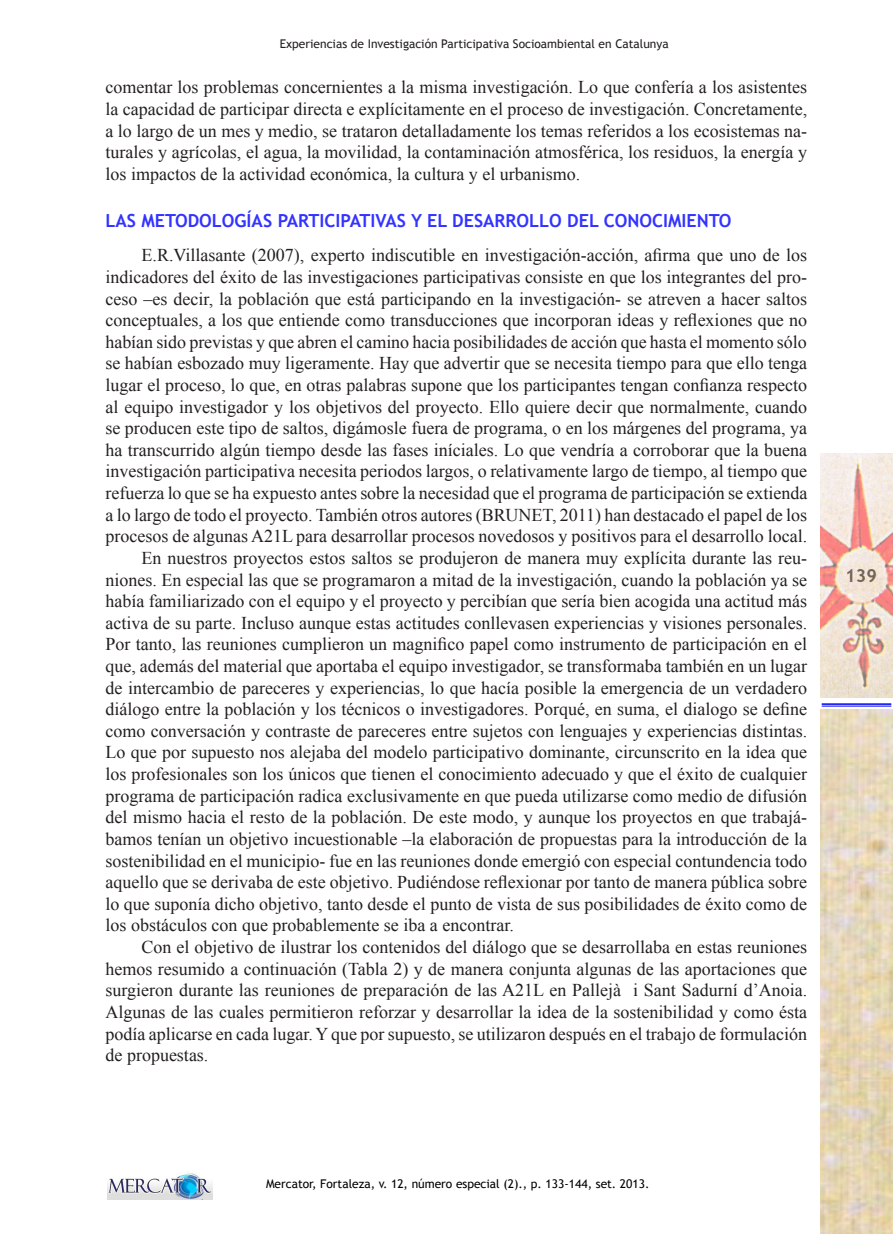
<style>
.page{position:relative;width:893px;height:1234px;background:#fff}
.page>*{position:absolute;margin:0;border:0;box-sizing:border-box;transform-origin:0 0}
.t1{font:18px/21.6px "Times New Roman";color:#231f20;text-align:justify}
.SUBTÍTULO_1{font:700 18px "Trebuchet MS";color:#33f}
.t2{font:700 18px "Trebuchet MS";color:#000}
.t3{font:12px "Trebuchet MS";color:#231f20}
.t4{font:12px "Trebuchet MS";color:#000}
</style>
<div class="page">
<img style="left:108px;top:1172px;width:105px;height:27px">
<img style="left:821px;top:453px;width:72px;height:244px">
<hr style="left:822px;top:703px;width:69px;height:1px;background:#00f">
<hr style="left:822px;top:705px;width:69px;height:1px;background:#00f">
<img style="left:821px;top:709px;width:72px;height:524px">
<p class="t3" style="left:280px;top:37px;width:390px">Experiencias de Investigación Participativa Socioambiental en Catalunya</p>
<p class="t1" style="left:106px;top:76px;width:703px">comentar los problemas concernientes a la misma investigación. Lo que confería a los asistentes la capacidad de participar directa e explícitamente en el proceso de investigación. Concretamente, a lo largo de un mes y medio, se trataron detalladamente los temas referidos a los ecosistemas na&shy;turales y agrícolas, el agua, la movilidad, la contaminación atmosférica, los residuos, la energía y los impactos de la actividad económica, la cultura y el urbanismo.</p>
<p class="SUBTÍTULO_1" style="left:106px;top:209px;width:627px">LAS METODOLOGÍAS PARTICIPATIVAS Y EL DESARROLLO DEL CONOCIMIENTO</p>
<p class="t1" style="left:106px;top:244px;width:703px;text-indent:36px">E.R.Villasante (2007), experto indiscutible en investigación-acción, afirma que uno de los indicadores del éxito de las investigaciones participativas consiste en que los integrantes del pro&shy;ceso –es decir, la población que está participando en la investigación- se atreven a hacer saltos conceptuales, a los que entiende como transducciones que incorporan ideas y reflexiones que no habían sido previstas y que abren el camino hacia posibilidades de acción que hasta el momento sólo se habían esbozado muy ligeramente. Hay que advertir que se necesita tiempo para que ello tenga lugar el proceso, lo que, en otras palabras supone que los participantes tengan confianza respecto al equipo investigador y los objetivos del proyecto. Ello quiere decir que normalmente, cuando se producen este tipo de saltos, digámosle fuera de programa, o en los márgenes del programa, ya ha transcurrido algún tiempo desde las fases iníciales. Lo que vendría a corroborar que la buena investigación participativa necesita periodos largos, o relativamente largo de tiempo, al tiempo que refuerza lo que se ha expuesto antes sobre la necesidad que el programa de participación se extienda a lo largo de todo el proyecto. También otros autores (BRUNET, 2011) han destacado el papel de los procesos de algunas A21L para desarrollar procesos novedosos y positivos para el desarrollo local.</p>
<p class="t1" style="left:106px;top:546px;width:703px;text-indent:36px">En nuestros proyectos estos saltos se produjeron de manera muy explícita durante las reu&shy;niones. En especial las que se programaron a mitad de la investigación, cuando la población ya se había familiarizado con el equipo y el proyecto y percibían que sería bien acogida una actitud más activa de su parte. Incluso aunque estas actitudes conllevasen experiencias y visiones personales.<br>Por tanto, las reuniones cumplieron un magnifico papel como instrumento de participación en el que, además del material que aportaba el equipo investigador, se transformaba también en un lugar de intercambio de pareceres y experiencias, lo que hacía posible la emergencia de un verdadero diálogo entre la población y los técnicos o investigadores. Porqué, en suma, el dialogo se define como conversación y contraste de pareceres entre sujetos con lenguajes y experiencias distintas.<br>Lo que por supuesto nos alejaba del modelo participativo dominante, circunscrito en la idea que los profesionales son los únicos que tienen el conocimiento adecuado y que el éxito de cualquier programa de participación radica exclusivamente en que pueda utilizarse como medio de difusión del mismo hacia el resto de la población. De este modo, y aunque los proyectos en que trabajá&shy;bamos tenían un objetivo incuestionable –la elaboración de propuestas para la introducción de la sostenibilidad en el municipio- fue en las reuniones donde emergió con especial contundencia todo aquello que se derivaba de este objetivo. Pudiéndose reflexionar por tanto de manera pública sobre lo que suponía dicho objetivo, tanto desde el punto de vista de sus posibilidades de éxito como de los obstáculos con que probablemente se iba a encontrar.</p>
<p class="t1" style="left:106px;top:935px;width:703px;text-indent:36px">Con el objetivo de ilustrar los contenidos del diálogo que se desarrollaba en estas reuniones hemos resumido a continuación (Tabla 2) y de manera conjunta algunas de las aportaciones que surgieron durante las reuniones de preparación de las A21L en Pallejà i Sant Sadurní d’Anoia.<br>Algunas de las cuales permitieron reforzar y desarrollar la idea de la sostenibilidad y como ésta podía aplicarse en cada lugar. Y que por supuesto, se utilizaron después en el trabajo de formulación de propuestas.</p>
<p class="t2" style="left:845px;top:564px;width:33px">139</p>
<p class="t4" style="left:266px;top:1176px;width:385px">Mercator, Fortaleza, v. 12, número especial (2)., p. 133-144, set. 2013.</p>
</div>
